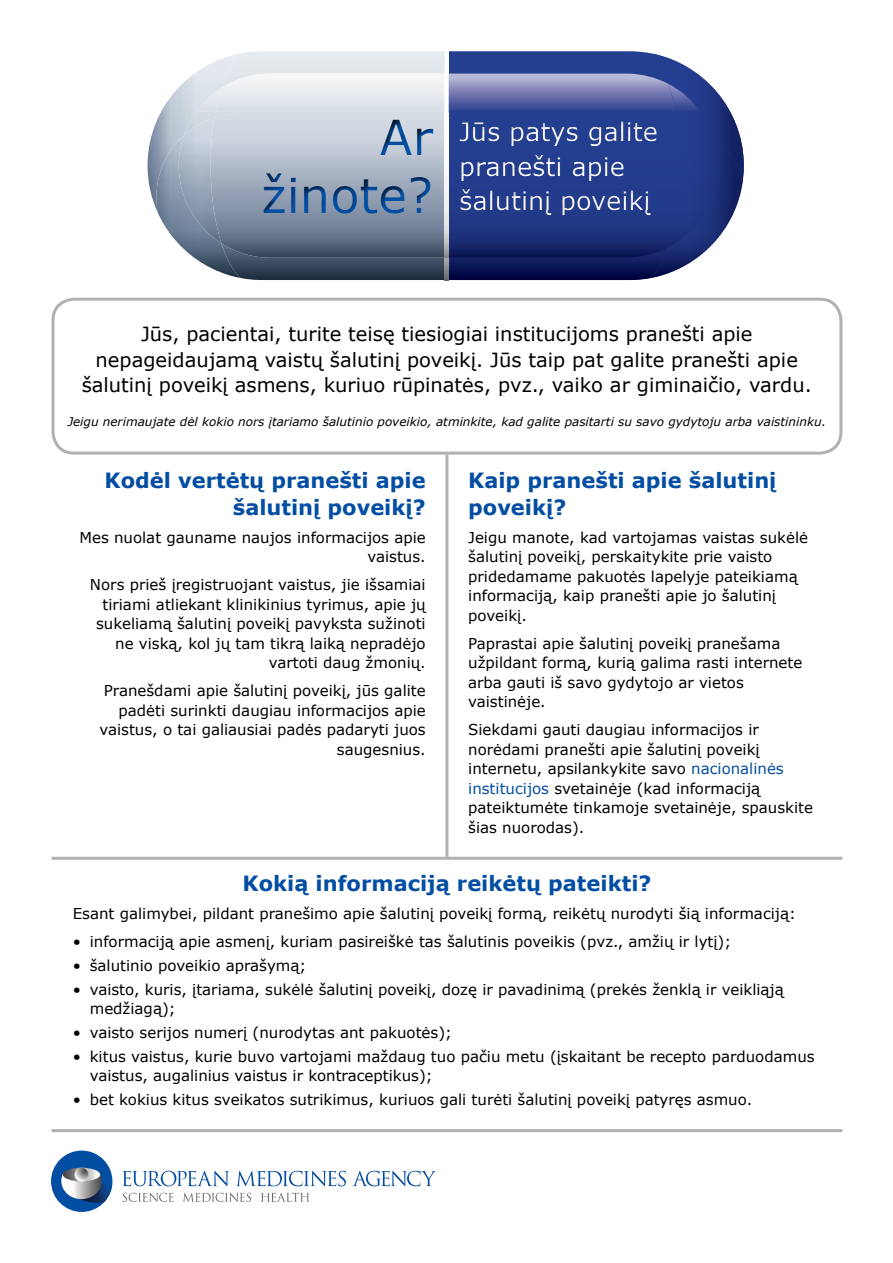
<style>
.page{position:relative;width:893px;height:1263px;background:#fff}
.page>*{position:absolute;margin:0;border:0;box-sizing:border-box;transform-origin:0 0}
.t1{font:48px/57.6px "Verdana";color:#034ea2;text-align:right}
.t2{font:25.5px/34.5px "Verdana";color:#fff}
.t3{font:700 21px/27px "Verdana";color:#034ea2;text-align:right}
.t4{font:19.5px/25.5px "Verdana";color:#000;text-align:center}
.t5{font:15px/19.5px "Verdana";color:#000}
.t6{font:italic 12px "Verdana";color:#000}
.s1{color:#034ea2}
</style>
<div class="page">
<svg style="left:240px;top:51px;width:205px;height:23px;background:#e5e9ed"></svg>
<img style="left:148px;top:53px;width:92px;height:156px">
<img style="left:240px;top:258px;width:205px;height:22px">
<img style="left:156px;top:135px;width:84px;height:143px">
<img style="left:184px;top:88px;width:38px;height:30px">
<img style="left:207px;top:114px;width:238px;height:144px">
<img style="left:179px;top:118px;width:42px;height:125px">
<img style="left:216px;top:74px;width:229px;height:37px">
<img style="left:197px;top:88px;width:25px;height:23px">
<svg style="left:445px;top:53px;width:299px;height:228px;background:#4d5a95"></svg>
<img style="left:651px;top:132px;width:91px;height:146px">
<img style="left:668px;top:84px;width:44px;height:48px">
<img style="left:669px;top:115px;width:49px;height:132px">
<img style="left:668px;top:84px;width:32px;height:27px">
<div style="left:254px;top:114px;width:191px;height:110px;background:#fff;opacity:.05"></div>
<div style="left:253px;top:109px;width:189px;height:111px;background:#000;opacity:.75"></div>
<div style="left:457px;top:120px;width:204px;height:99px;background:#213886"></div>
<div style="left:456px;top:118px;width:204px;height:99px;background:#233d8d"></div>
<svg style="left:122px;top:1171px;width:314px;height:15px"></svg>
<div style="left:51px;top:1150px;width:61px;height:62px;background:#034ea2;border-radius:50%"></div>
<img style="left:79px;top:1183px;width:33px;height:20px">
<svg style="left:61px;top:1168px;width:41px;height:31px"></svg>
<svg style="left:123px;top:1193px;width:186px;height:9px"></svg>
<hr style="left:445px;top:455px;width:3px;height:402px;background:#b3b0b1">
<hr style="left:51px;top:857px;width:396px;height:3px;background:#b3b0b1">
<hr style="left:447px;top:857px;width:395px;height:3px;background:#b3b0b1">
<hr style="left:51px;top:1129px;width:396px;height:3px;background:#b3b0b1">
<hr style="left:447px;top:1129px;width:395px;height:3px;background:#b3b0b1">
<div style="left:51px;top:298px;width:791px;height:157px;border:3px solid #b3b0b1;border-radius:21px"></div>
<h1 class="t1" style="left:262px;top:109px;width:173px">Ar žinote?</h1>
<h2 class="t2" style="left:459px;top:114px;width:200px">Jūs patys galite pranešti apie šalutinį poveikį</h2>
<h3 class="t4" style="left:82px;top:321px;width:732px">Jūs, pacientai, turite teisę tiesiogiai institucijoms pranešti apie nepageidaujamą vaistų šalutinį poveikį. Jūs taip pat galite pranešti apie šalutinį poveikį asmens, kuriuo rūpinatės, pvz., vaiko ar giminaičio, vardu.</h3>
<p class="t6" style="left:68px;top:413px;width:760px">Jeigu nerimaujate dėl kokio nors įtariamo šalutinio poveikio, atminkite, kad galite pasitarti su savo gydytoju arba vaistininku.</p>
<h3 class="t3" style="left:468px;top:466px;width:310px;text-align:left">Kaip pranešti apie šalutinį poveikį?</h3>
<p class="t5" style="left:468px;top:527px;width:341px">Jeigu manote, kad vartojamas vaistas sukėlė šalutinį poveikį, perskaitykite prie vaisto pridedamame pakuotės lapelyje pateikiamą informaciją, kaip pranešti apie jo šalutinį poveikį.</p>
<p class="t5" style="left:468px;top:633px;width:336px">Paprastai apie šalutinį poveikį pranešama užpildant formą, kurią galima rasti internete arba gauti iš savo gydytojo ar vietos vaistinėje.</p>
<p class="t5" style="left:468px;top:720px;width:346px">Siekdami gauti daugiau informacijos ir norėdami pranešti apie šalutinį poveikį internetu, apsilankykite savo <span class="s1">nacionalinės institucijos</span> svetainėje (kad informaciją pateiktumėte tinkamoje svetainėje, spauskite šias nuorodas).</p>
<h3 class="t3" style="left:242px;top:870px;width:410px">Kokią informaciją reikėtų pateikti?</h3>
<p class="t5" style="left:73px;top:904px;width:725px">Esant galimybei, pildant pranešimo apie šalutinį poveikį formą, reikėtų nurodyti šią informaciją:</p>
<p class="t5" style="left:73px;top:932px;width:660px">• informaciją apie asmenį, kuriam pasireiškė tas šalutinis poveikis (pvz., amžių ir lytį);</p>
<p class="t5" style="left:73px;top:956px;width:235px">• šalutinio poveikio aprašymą;</p>
<p class="t5" style="left:90px;top:979px;width:695px;text-indent:-17px">• vaisto, kuris, įtariama, sukėlė šalutinį poveikį, dozę ir pavadinimą (prekės ženklą ir veikliąją medžiagą);</p>
<p class="t5" style="left:73px;top:1023px;width:381px">• vaisto serijos numerį (nurodytas ant pakuotės);</p>
<p class="t5" style="left:90px;top:1046px;width:726px;text-indent:-17px">• kitus vaistus, kurie buvo vartojami maždaug tuo pačiu metu (įskaitant be recepto parduodamus vaistus, augalinius vaistus ir kontraceptikus);</p>
<p class="t5" style="left:73px;top:1090px;width:681px">• bet kokius kitus sveikatos sutrikimus, kuriuos gali turėti šalutinį poveikį patyręs asmuo.</p>
<h3 class="t3" style="left:105px;top:466px;width:323px">Kodėl vertėtų pranešti apie šalutinį poveikį?</h3>
<p class="t5" style="left:79px;top:527px;width:348px;text-align:right">Mes nuolat gauname naujos informacijos apie vaistus.</p>
<p class="t5" style="left:90px;top:575px;width:337px;text-align:right">Nors prieš įregistruojant vaistus, jie išsamiai tiriami atliekant klinikinius tyrimus, apie jų sukeliamą šalutinį poveikį pavyksta sužinoti ne viską, kol jų tam tikrą laiką nepradėjo vartoti daug žmonių.</p>
<p class="t5" style="left:100px;top:681px;width:328px;text-align:right">Pranešdami apie šalutinį poveikį, jūs galite padėti surinkti daugiau informacijos apie vaistus, o tai galiausiai padės padaryti juos saugesnius.</p>
</div>
